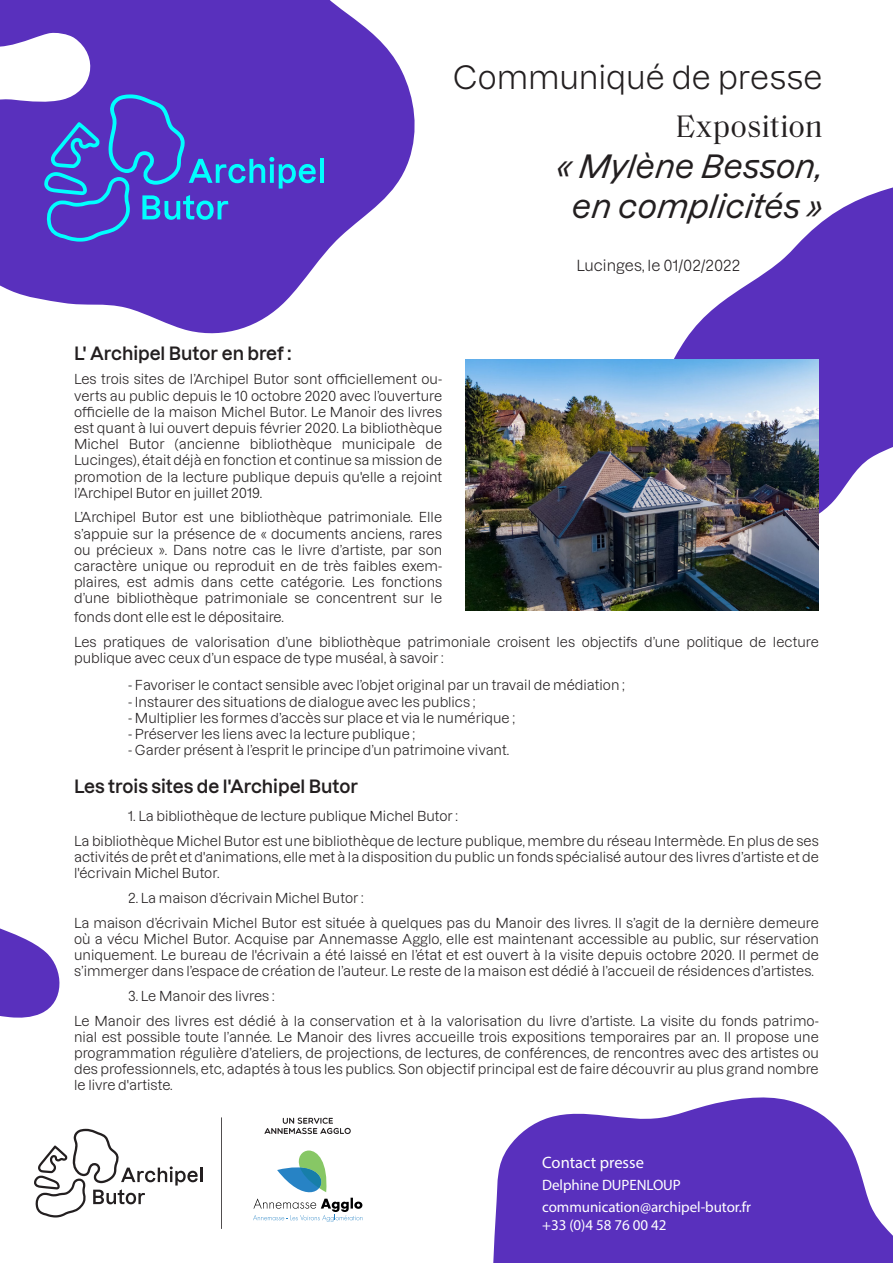
<style>
.page{position:relative;width:893px;height:1263px;background:#fff}
.page>*{position:absolute;margin:0;border:0;box-sizing:border-box;transform-origin:0 0}
.GRANDES_INFORMATION{font:italic 500 31.5px/40.5px "Dazzed";color:#231f20;text-align:right}
.GRANDES_INFORMATION-2{font:31.5px "Dazzed";letter-spacing:-.005em;color:#231f20}
.t1{font:600 18px "Dazzed";color:#231f20}
.t2{font:16.5px "Myriad Pro";color:#fff}
.t3{font:15px/18px "Myriad Pro";letter-spacing:-.005em;color:#fff}
.t4{font:15px "Dazzed";color:#231f20}
.t5{font:13.5px/16.2px "Dazzed";color:#231f20;text-align:justify}
.s1{font-family:"Saol Text";font-weight:400;font-style:normal}
</style>
<div class="page">
<hr style="left:221px;top:1117px;width:1px;height:112px;background:#231f20">
<svg style="left:253px;top:1150px;width:110px;height:72px"></svg>
<svg style="left:34px;top:1129px;width:168px;height:88px"></svg>
<svg style="left:264px;top:1117px;width:87px;height:17px"></svg>
<svg style="left:0;top:0;width:415px;height:334px;fill:#5930bd"></svg>
<hr style="left:320px;top:159px;width:4px;height:24px;background:#0ff">
<svg style="left:44px;top:94px;width:272px;height:148px;background:#4e4ac5"></svg>
<svg style="left:493px;top:1097px;width:400px;height:166px;fill:#5930bd"></svg>
<svg style="left:0;top:928px;width:60px;height:90px"></svg>
<svg style="left:652px;top:187px;width:241px;height:327px;fill:#5930bd"></svg>
<img style="left:466px;top:360px;width:353px;height:251px">
<p class="GRANDES_INFORMATION-2" style="left:453px;top:52px;width:372px">Communiqué de presse</p>
<p class="GRANDES_INFORMATION" style="left:557px;top:102px;width:267px"><span class="s1">Exposition<br></span>« Mylène Besson,</p>
<p class="GRANDES_INFORMATION" style="left:572px;top:183px;width:252px">en complicités »</p>
<p class="t4" style="left:576px;top:253px;width:165px">Lucinges, le 01/02/2022</p>
<p class="t1" style="left:74px;top:338px;width:219px">L' Archipel Butor en bref :</p>
<p class="t5" style="left:74px;top:370px;width:370px">Les trois sites de l’Archipel Butor sont officiellement ou&shy;verts au public depuis le 10 octobre 2020 avec l’ouverture officielle de la maison Michel Butor. Le Manoir des livres est quant à lui ouvert depuis février 2020. La bibliothèque Michel Butor (ancienne bibliothèque municipale de Lucinges), était déjà en fonction et continue sa mission de promotion de la lecture publique depuis qu'elle a rejoint l’Archipel Butor en juillet 2019.</p>
<p class="t5" style="left:74px;top:508px;width:370px">L’Archipel Butor est une bibliothèque patrimoniale. Elle s’appuie sur la présence de « documents anciens, rares ou précieux ». Dans notre cas le livre d’artiste, par son caractère unique ou reproduit en de très faibles exem&shy;plaires, est admis dans cette catégorie. Les fonctions d’une bibliothèque patrimoniale se concentrent sur le</p>
<p class="t5" style="left:74px;top:607px;width:211px">fonds dont elle est le dépositaire.</p>
<p class="t5" style="left:74px;top:632px;width:746px">Les pratiques de valorisation d’une bibliothèque patrimoniale croisent les objectifs d’une politique de lecture publique avec ceux d’un espace de type muséal, à savoir :</p>
<p class="t5" style="left:128px;top:676px;width:498px">- Favoriser le contact sensible avec l’objet original par un travail de médiation ;</p>
<p class="t5" style="left:128px;top:692px;width:349px">- Instaurer des situations de dialogue avec les publics ;</p>
<p class="t5" style="left:128px;top:708px;width:388px">- Multiplier les formes d’accès sur place et via le numérique ;</p>
<p class="t5" style="left:128px;top:724px;width:289px">- Préserver les liens avec la lecture publique ;</p>
<p class="t5" style="left:128px;top:740px;width:383px">- Garder présent à l’esprit le principe d’un patrimoine vivant.</p>
<p class="t1" style="left:74px;top:772px;width:286px">Les trois sites de l'Archipel Butor</p>
<p class="t5" style="left:128px;top:806px;width:331px">1. La bibliothèque de lecture publique Michel Butor :</p>
<p class="t5" style="left:74px;top:831px;width:746px">La bibliothèque Michel Butor est une bibliothèque de lecture publique, membre du réseau Intermède. En plus de ses activités de prêt et d'animations, elle met à la disposition du public un fonds spécialisé autour des livres d’artiste et de l'écrivain Michel Butor.</p>
<p class="t5" style="left:128px;top:888px;width:237px">2. La maison d’écrivain Michel Butor :</p>
<p class="t5" style="left:74px;top:913px;width:746px">La maison d’écrivain Michel Butor est située à quelques pas du Manoir des livres. Il s’agit de la dernière demeure où a vécu Michel Butor. Acquise par Annemasse Agglo, elle est maintenant accessible au public, sur réservation uniquement. Le bureau de l'écrivain a été laissé en l’état et est ouvert à la visite depuis octobre 2020. Il permet de s’immerger dans l’espace de création de l’auteur. Le reste de la maison est dédié à l’accueil de résidences d’artistes.</p>
<p class="t5" style="left:128px;top:986px;width:148px">3. Le Manoir des livres :</p>
<p class="t5" style="left:74px;top:1011px;width:746px">Le Manoir des livres est dédié à la conservation et à la valorisation du livre d’artiste. La visite du fonds patrimo&shy;nial est possible toute l’année. Le Manoir des livres accueille trois expositions temporaires par an. Il propose une programmation régulière d’ateliers, de projections, de lectures, de conférences, de rencontres avec des artistes ou des professionnels, etc, adaptés à tous les publics. Son objectif principal est de faire découvrir au plus grand nombre le livre d'artiste.</p>
<p class="t2" style="left:542px;top:1152px;width:103px">Contact presse</p>
<p class="t3" style="left:542px;top:1175px;width:140px">Delphine DUPENLOUP</p>
<p class="t3" style="left:542px;top:1198px;width:210px">communication@archipel-butor.fr +33 (0)4 58 76 00 42</p>
</div>
